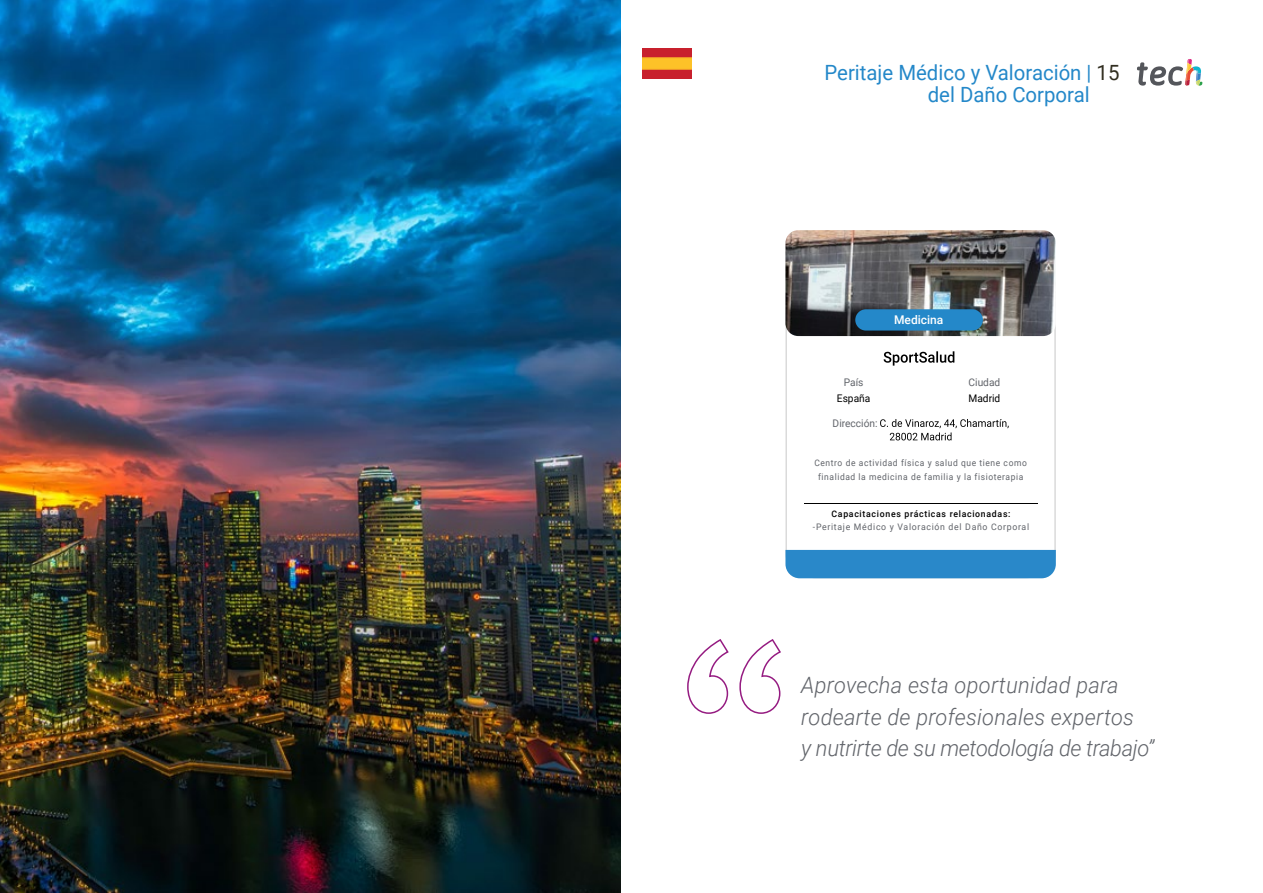
<style>
.page{position:relative;width:1263px;height:893px;background:#fff}
.page>*{position:absolute;margin:0;border:0;box-sizing:border-box;transform-origin:0 0}
.t1{font:italic 300 22.5px/31.5px "Roboto";letter-spacing:.01em;color:#61646a}
.t2{font:21px/22.5px "Roboto";color:#2488c9}
.t3{font:500 12px "Roboto";color:#fff}
.t4{font:10.5px "Roboto";color:#61646a}
.t5{font:10.5px "Roboto";color:#000}
.t6{font:9px/13.5px "Roboto";letter-spacing:.07em;color:#61646a;text-align:center;scale:.94 1}
.t7{font:9px "Roboto";letter-spacing:.07em;color:#61646a}
.t8{font:500 9px "Roboto";letter-spacing:.08em;color:#000}
.s1{color:#312e20}
</style>
<div class="page">
<img style="left:0;top:0;width:621px;height:893px">
<img style="left:642px;top:49px;width:49px;height:30px">
<svg style="left:687px;top:639px;width:94px;height:75px"></svg>
<svg style="left:785px;top:336px;width:271px;height:243px"></svg>
<img style="left:785px;top:230px;width:271px;height:106px">
<div style="left:785px;top:550px;width:271px;height:28px;background:#2988c9"></div>
<hr style="left:804px;top:503px;width:233px;height:1px;background:#000">
<svg style="left:884px;top:351px;width:70px;height:15px"></svg>
<svg style="left:880px;top:419px;width:129px;height:21px"></svg>
<div style="left:855px;top:309px;width:128px;height:22px;background:#2488c9;border-radius:11px"></div>
<svg style="left:1137px;top:59px;width:65px;height:27px"></svg>
<p class="t2" style="left:928px;top:60px;width:193px;text-indent:-103px">Peritaje Médico y Valoración | <span class="s1">15 </span>del Daño Corporal</p>
<p class="t4" style="left:844px;top:375px;width:21px">País</p>
<p class="t5" style="left:837px;top:391px;width:35px">España</p>
<p class="t3" style="left:894px;top:312px;width:51px">Medicina</p>
<p class="t4" style="left:968px;top:375px;width:33px">Ciudad</p>
<p class="t5" style="left:968px;top:391px;width:33px">Madrid</p>
<p class="t4" style="left:833px;top:416px;width:46px">Dirección:</p>
<p class="t6" style="left:814px;top:456px;width:227px">Centro de actividad física y salud que tiene como finalidad la medicina de familia y la fisioterapia</p>
<p class="t8" style="left:831px;top:507px;width:180px">Capacitaciones prácticas relacionadas:</p>
<p class="t7" style="left:813px;top:520px;width:218px">-Peritaje Médico y Valoración del Daño Corporal</p>
<p class="t1" style="left:801px;top:669px;width:354px">Aprovecha esta oportunidad para rodearte de profesionales expertos<br>y nutrirte de su metodología de trabajo”</p>
</div>
